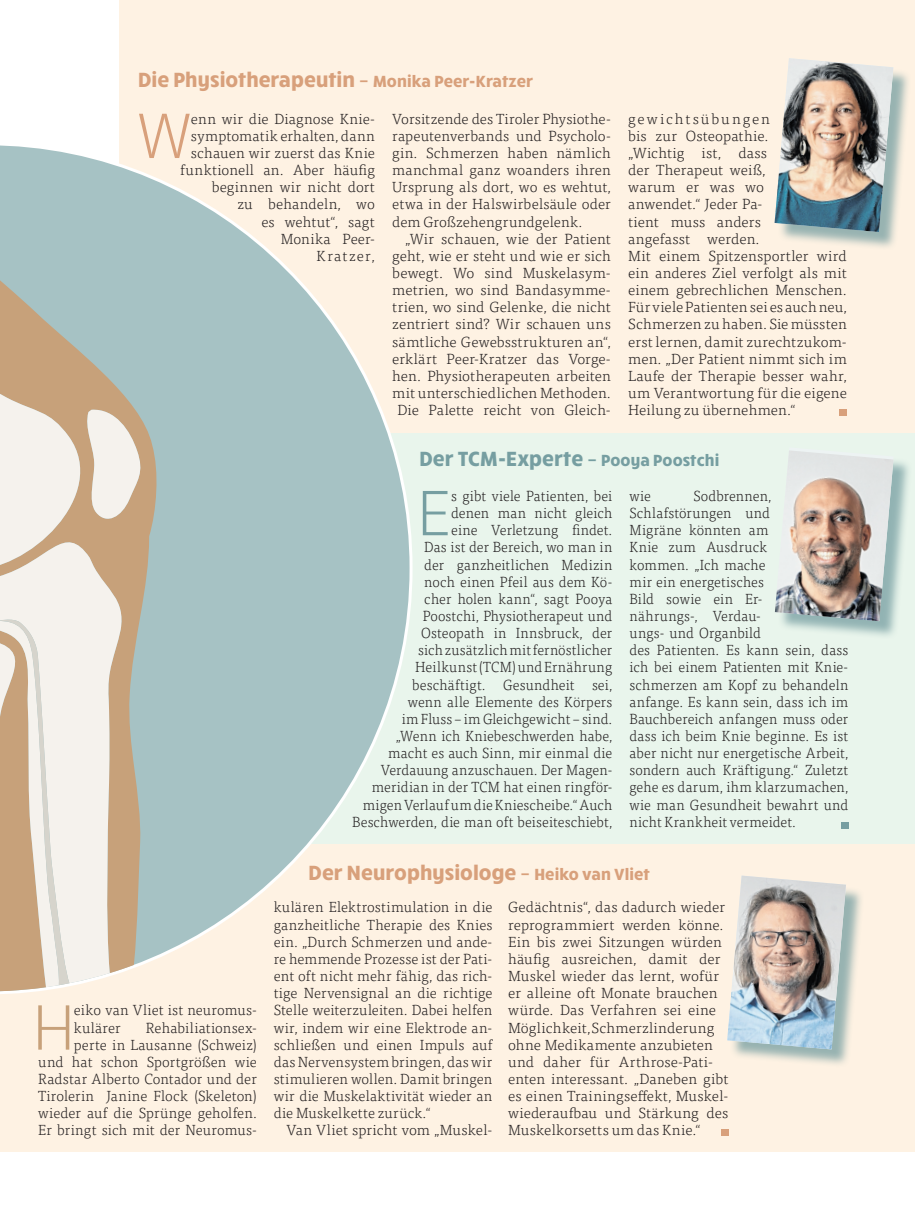
<style>
.page{position:relative;width:915px;height:1212px;background:#fff}
.page>*{position:absolute;margin:0;border:0;box-sizing:border-box;transform-origin:0 0}
.MG_Grund1{font:300 65.55px "Ruck Sack";color:#d8a07b;scale:.96 1}
.MG_Grund1-2{font:300 65.55px "Ruck Sack";color:#769ea1}
.MG_Grund1-3{font:300 65.55px "Ruck Sack";color:#c7a17a}
.MG_Factbox_Titel{font:700 21px "Ruck Sack";color:#d8a07b}
.MG_Factbox_Titel-2{font:700 21px "Ruck Sack";color:#769ea1}
.MG_Grund2{font:300 14.7px/17.1px "Tisa OT";letter-spacing:.01em;color:#231f20}
.MG_Grund1-4{font:300 14.7px/17.1px "Tisa OT";letter-spacing:.01em;color:#231f20;text-align:right;scale:.95 1}
.MG_Grund1-5{font:300 14.7px/17.1px "Tisa OT";letter-spacing:.01em;color:#231f20;text-align:right}
.s1{font-size:16.5px}
</style>
<div class="page">
<div style="left:0;top:741px;width:914px;height:411px;background:#fef2e3"></div>
<div style="left:119px;top:0;width:795px;height:432px;background:#fef2e3"></div>
<div style="left:245px;top:433px;width:669px;height:411px;background:#e9f5ec"></div>
<div style="left:729px;top:878px;width:134px;height:189px;background:#769ea1;opacity:.75"></div>
<img style="left:727px;top:875px;width:118px;height:174px">
<svg style="left:0;top:145px;width:412px;height:849px"></svg>
<svg style="left:0;top:164px;width:160px;height:827px;background:#b0bfb8"></svg>
<svg style="left:0;top:573px;width:126px;height:414px;fill:#f5f2ed"></svg>
<svg style="left:0;top:224px;width:145px;height:349px;background:#c9c5b6"></svg>
<svg style="left:0;top:617px;width:69px;height:374px"></svg>
<div style="left:776px;top:60px;width:135px;height:190px;background:#769ea1;opacity:.75"></div>
<img style="left:774px;top:58px;width:119px;height:174px">
<div style="left:776px;top:449px;width:135px;height:190px;background:#769ea1;opacity:.75"></div>
<img style="left:774px;top:450px;width:119px;height:171px">
<div style="left:721px;top:1129px;width:7px;height:7px;background:#d8a07b"></div>
<div style="left:840px;top:822px;width:8px;height:7px;background:#769ea1"></div>
<div style="left:839px;top:409px;width:7px;height:7px;background:#d8a07b"></div>
<p class="MG_Factbox_Titel" style="left:138px;top:65px;width:396px">Die Physiotherapeutin – <span class="s1">Monika Peer-Kratzer</span></p>
<p class="MG_Grund1" style="left:137px;top:91px;width:58px">W</p>
<p class="MG_Grund1-5" style="left:180px;top:110px;width:196px">enn wir die Diagnose Knie&shy;symptomatik erhalten, dann schauen wir zuerst das Knie funktionell an. Aber häufig beginnen wir nicht dort<br>zu behandeln, wo<br>es wehtut“, sagt<br>Monika Peer-<br>Kratzer,</p>
<p class="MG_Grund1-5" style="left:392px;top:110px;width:220px;text-align:justify">Vorsitzende des Tiroler Physiothe&shy;rapeutenverbands und Psycholo&shy;gin. Schmerzen haben nämlich manchmal ganz woanders ihren Ursprung als dort, wo es wehtut, etwa in der Halswirbelsäule oder dem Großzehengrundgelenk.</p>
<p class="MG_Grund2" style="left:628px;top:110px;width:220px">gewichtsübungen<br>bis zur Osteopathie.<br>„Wichtig ist, dass<br>der Therapeut weiß,<br>warum er was wo<br>anwendet.“ Jeder Pa-<br>tient muss anders<br>angefasst werden.<br>Mit einem Spitzensportler wird ein anderes Ziel verfolgt als mit einem gebrechlichen Menschen.<br>Für viele Patienten sei es auch neu,<br>Schmerzen zu haben. Sie müssten erst lernen, damit zurechtzukom&shy;men. „Der Patient nimmt sich im<br>Laufe der Therapie besser wahr, um Verantwortung für die eigene<br>Heilung zu übernehmen.“</p>
<p class="MG_Factbox_Titel-2" style="left:419px;top:445px;width:301px">Der TCM-Experte – <span class="s1">Pooya Poostchi</span></p>
<p class="MG_Grund1-2" style="left:417px;top:468px;width:26px">E</p>
<p class="MG_Grund2" style="left:392px;top:230px;width:220px;text-align:right">„Wir schauen, wie der Patient geht, wie er steht und wie er sich bewegt. Wo sind Muskelasym&shy;metrien, wo sind Bandasymme&shy;trien, wo sind Gelenke, die nicht zentriert sind? Wir schauen uns sämtliche Gewebsstrukturen an“, erklärt Peer-Kratzer das Vorge&shy;hen. Physiotherapeuten arbeiten mit unterschiedlichen Methoden.<br>Die Palette reicht von Gleich-</p>
<p class="MG_Grund1-4" style="left:629px;top:488px;width:232px;text-align:left;text-indent:64px">Sodbrennen,<br>Schlafstörungen und<br>Migräne könnten am<br>Knie zum Ausdruck<br>kommen. „Ich mache<br>mir ein energetisches<br>Bild sowie ein Er-<br>nährungs-, Verdau-<br>ungs- und Organbild<br>des Patienten. Es kann sein, dass ich bei einem Patienten mit Knie&shy;schmerzen am Kopf zu behandeln anfange. Es kann sein, dass ich im<br>Bauchbereich anfangen muss oder dass ich beim Knie beginne. Es ist aber nicht nur energetische Arbeit, sondern auch Kräftigung.“ Zuletzt gehe es darum, ihm klarzumachen, wie man Gesundheit bewahrt und nicht Krankheit vermeidet.</p>
<p class="MG_Factbox_Titel" style="left:308px;top:858px;width:343px">Der Neurophysiologe – <span class="s1">Heiko van Vliet</span></p>
<p class="MG_Grund1-4" style="left:352px;top:488px;width:275px">s gibt viele Patienten, bei<br>denen man nicht gleich<br>eine Verletzung findet.<br>Das ist der Bereich, wo man in<br>der ganzheitlichen Medizin<br>noch einen Pfeil aus dem Kö-<br>cher holen kann“, sagt Pooya<br>Poostchi, Physiotherapeut und<br>Osteopath in Innsbruck, der<br>sich zusätzlich mit fernöstlicher<br>Heilkunst (TCM) und Ernährung beschäftigt. Gesundheit sei,<br>wenn alle Elemente des Körpers<br>im Fluss – im Gleichgewicht – sind.<br>„Wenn ich Kniebeschwerden habe,<br>macht es auch Sinn, mir einmal die<br>Verdauung anzuschauen. Der Magen&shy;meridian in der TCM hat einen ringför&shy;migen Verlauf um die Kniescheibe.“ Auch<br>Beschwerden, die man oft beiseiteschiebt,</p>
<p class="MG_Grund1-4" style="left:629px;top:488px;width:24px">wie</p>
<p class="MG_Grund1-3" style="left:33px;top:982px;width:33px">H</p>
<p class="MG_Grund1-5" style="left:74px;top:1002px;width:184px;text-align:left">eiko van Vliet ist neuromus&shy;kulärer</p>
<p class="MG_Grund1-5" style="left:38px;top:1019px;width:220px">Rehabiliationsex-<br>perte in Lausanne (Schweiz)<br>und hat schon Sportgrößen wie<br>Radstar Alberto Contador und der<br>Tirolerin Janine Flock (Skeleton) wieder auf die Sprünge geholfen.<br>Er bringt sich mit der Neuromus-</p>
<p class="MG_Grund1-5" style="left:273px;top:899px;width:220px;text-align:justify">kulären Elektrostimulation in die ganzheitliche Therapie des Knies ein. „Durch Schmerzen und ande&shy;re hemmende Prozesse ist der Pati&shy;ent oft nicht mehr fähig, das rich&shy;tige Nervensignal an die richtige Stelle weiterzuleiten. Dabei helfen wir, indem wir eine Elektrode an&shy;schließen und einen Impuls auf das Nervensystem bringen, das wir stimulieren wollen. Damit bringen wir die Muskelaktivität wieder an die Muskelkette zurück.“</p>
<p class="MG_Grund2" style="left:286px;top:1122px;width:207px">Van Vliet spricht vom „Muskel-</p>
<p class="MG_Grund2" style="left:508px;top:899px;width:222px">Gedächtnis“, das dadurch wieder reprogrammiert werden könne.<br>Ein bis zwei Sitzungen würden häufig ausreichen, damit der<br>Muskel wieder das lernt, wofür er alleine oft Monate brauchen würde. Das Verfahren sei eine<br>Möglichkeit, Schmerzlinderung ohne Medikamente anzubieten und daher für Arthrose-Pati&shy;enten interessant. „Daneben gibt es einen Trainingseffekt, Muskel&shy;wiederaufbau und Stärkung des<br>Muskelkorsetts um das Knie.“</p>
</div>
